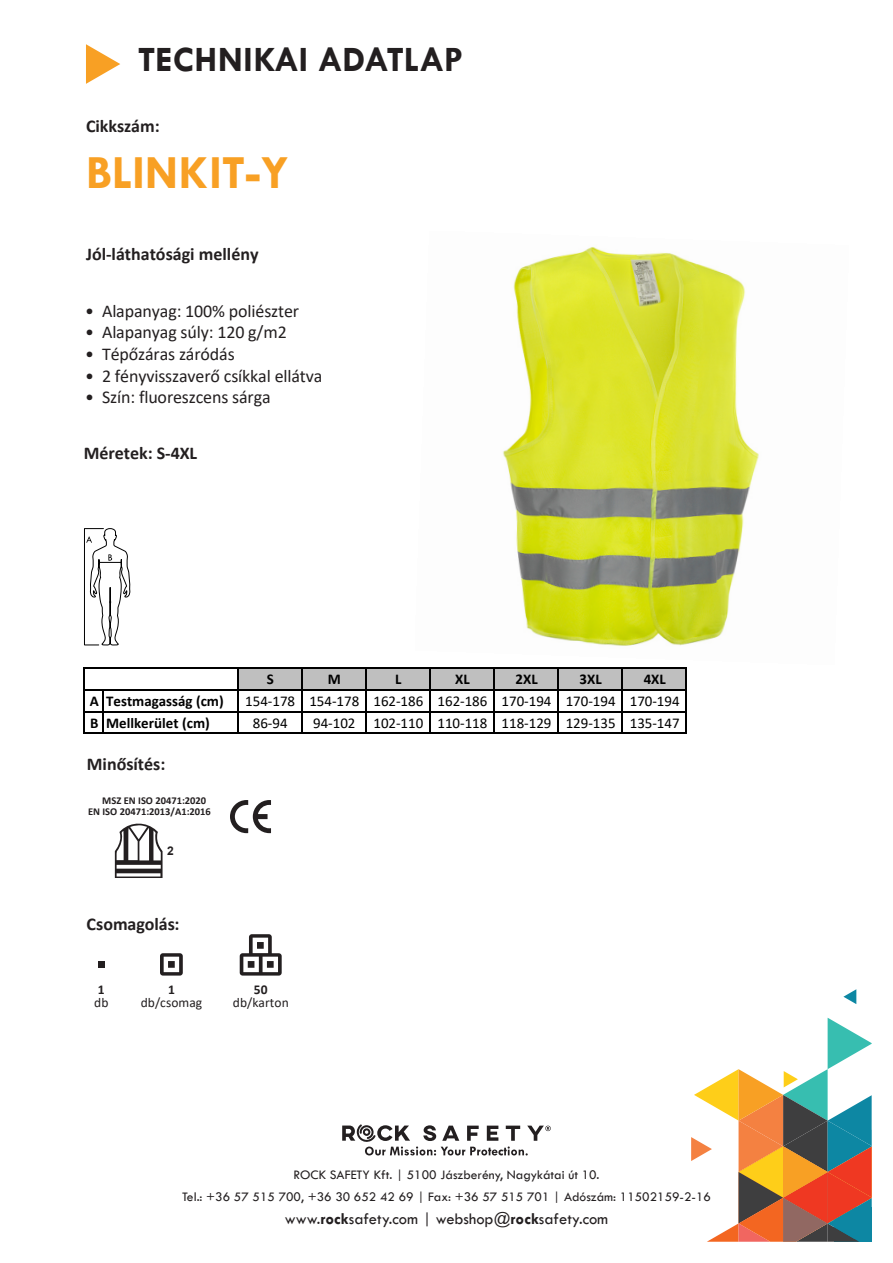
<style>
.page{position:relative;width:893px;height:1263px;background:#fff}
.page>*{position:absolute;margin:0;border:0;box-sizing:border-box;transform-origin:0 0}
.t1{font:700 48px "Tw Cen";letter-spacing:.005em;color:#f8a024}
.t2{font:700 36px "Tw Cen";color:#231f20}
.t3{font:18px "Calibri";letter-spacing:-.01em;color:#231f20}
.t4{font:700 18px "Calibri";letter-spacing:-.005em;color:#231f20}
.t5{font:700 18px "Calibri";color:#231f20}
.t6{font:16.5px "Tw Cen";color:#231f20}
.t7{font:15px "Calibri";color:#000}
.t8{font:700 15px "Calibri";color:#000}
.t9{font:13.5px/22.5px "Tw Cen";color:#231f20;text-align:center}
.t10{font:13.5px "Calibri";letter-spacing:.005em;color:#231f20}
.t11{font:700 13.5px "Calibri";color:#231f20}
.t12{font:700 12px "Arial";color:#231f20}
.t13{font:700 10.5px/10.5px "Calibri";color:#231f20}
.s1{font-style:inherit}
.s2{font-weight:700}
</style>
<div class="page">
<svg style="left:843px;top:989px;width:13px;height:15px"></svg>
<svg style="left:691px;top:1018px;width:181px;height:224px"></svg>
<svg style="left:342px;top:1124px;width:209px;height:31px"></svg>
<svg style="left:86px;top:44px;width:34px;height:40px"></svg>
<img style="left:503px;top:247px;width:256px;height:399px">
<svg style="left:230px;top:800px;width:41px;height:33px"></svg>
<div style="left:98px;top:961px;width:7px;height:7px;background:#231f20"></div>
<svg style="left:160px;top:953px;width:23px;height:22px"></svg>
<svg style="left:240px;top:934px;width:42px;height:41px"></svg>
<svg style="left:115px;top:823px;width:48px;height:55px"></svg>
<svg style="left:84px;top:528px;width:46px;height:118px"></svg>
<div style="left:238px;top:669px;width:448px;height:21px;background:#bfbfbf"></div>
<hr style="left:83px;top:667px;width:2px;height:67px;background:#000">
<hr style="left:237px;top:669px;width:1px;height:65px;background:#000">
<hr style="left:301px;top:669px;width:1px;height:65px;background:#000">
<hr style="left:365px;top:669px;width:1px;height:65px;background:#000">
<hr style="left:429px;top:669px;width:2px;height:65px;background:#000">
<hr style="left:493px;top:669px;width:2px;height:65px;background:#000">
<hr style="left:557px;top:669px;width:2px;height:65px;background:#000">
<hr style="left:621px;top:669px;width:2px;height:65px;background:#000">
<hr style="left:685px;top:669px;width:2px;height:65px;background:#000">
<hr style="left:103px;top:690px;width:1px;height:44px;background:#000">
<hr style="left:85px;top:667px;width:602px;height:2px;background:#000">
<hr style="left:85px;top:689px;width:602px;height:1px;background:#000">
<hr style="left:85px;top:711px;width:602px;height:1px;background:#000">
<hr style="left:85px;top:732px;width:602px;height:2px;background:#000">
<h2 class="t2" style="left:138px;top:38px;width:327px">TECHNIKAI ADATLAP</h2>
<p class="t4" style="left:86px;top:114px;width:75px">Cikkszám:</p>
<h1 class="t1" style="left:86px;top:144px;width:204px">BLINKIT<span class="s1">-Y</span></h1>
<p class="t5" style="left:86px;top:241px;width:174px">Jól-láthatósági mellény</p>
<p class="t3" style="left:85px;top:298px;width:216px">• Alapanyag: 100% poliészter</p>
<p class="t3" style="left:85px;top:320px;width:203px">• Alapanyag súly: 120 g/m2</p>
<p class="t3" style="left:85px;top:342px;width:151px">• Tépőzáras záródás</p>
<p class="t3" style="left:85px;top:363px;width:239px">• 2 fényvisszaverő csíkkal ellátva</p>
<p class="t3" style="left:85px;top:385px;width:187px">• Szín: fluoreszcens sárga</p>
<p class="t4" style="left:84px;top:441px;width:115px">Méretek: <span class="s1">S-4XL</span></p>
<p class="t8" style="left:267px;top:668px;width:9px">S</p>
<p class="t8" style="left:328px;top:668px;width:15px">M</p>
<p class="t8" style="left:395px;top:668px;width:8px">L</p>
<p class="t8" style="left:455px;top:668px;width:16px">XL</p>
<p class="t8" style="left:515px;top:668px;width:24px">2XL</p>
<p class="t8" style="left:580px;top:668px;width:24px">3XL</p>
<p class="t8" style="left:644px;top:668px;width:24px">4XL</p>
<p class="t8" style="left:90px;top:690px;width:135px">A Testmagasság (cm)</p>
<p class="t7" style="left:245px;top:690px;width:436px">154-178 154-178 162-186 162-186 170-194 170-194 170-194</p>
<p class="t8" style="left:90px;top:712px;width:121px">B Mellkerület (cm)</p>
<p class="t7" style="left:253px;top:712px;width:36px">86-94</p>
<p class="t7" style="left:313px;top:712px;width:368px">94-102 102-110 110-118 118-129 129-135 135-147</p>
<p class="t4" style="left:87px;top:751px;width:80px">Minősítés:</p>
<p class="t13" style="left:88px;top:795px;width:124px;text-indent:14px">MSZ EN ISO 20471:2020<br>EN ISO 20471:2013/A1:2016</p>
<p class="t12" style="left:167px;top:843px;width:8px">2</p>
<p class="t4" style="left:86px;top:911px;width:95px">Csomagolás:</p>
<p class="t11" style="left:98px;top:980px;width:8px">1</p>
<p class="t11" style="left:254px;top:980px;width:15px">50</p>
<p class="t10" style="left:233px;top:993px;width:57px">db/karton</p>
<p class="t9" style="left:182px;top:1163px;width:530px">ROCK SAFETY Kft. | 5100 Jászberény, Nagykátai út 10.<br>Tel.: +36 57 515 700, +36 30 652 42 69 | Fax: +36 57 515 701 | Adószám: 11502159-2-16</p>
<p class="t6" style="left:285px;top:1208px;width:325px">www.<span class="s2">rock</span>safety.com | webshop@<span class="s2">rock</span>safety.com</p>
</div>
